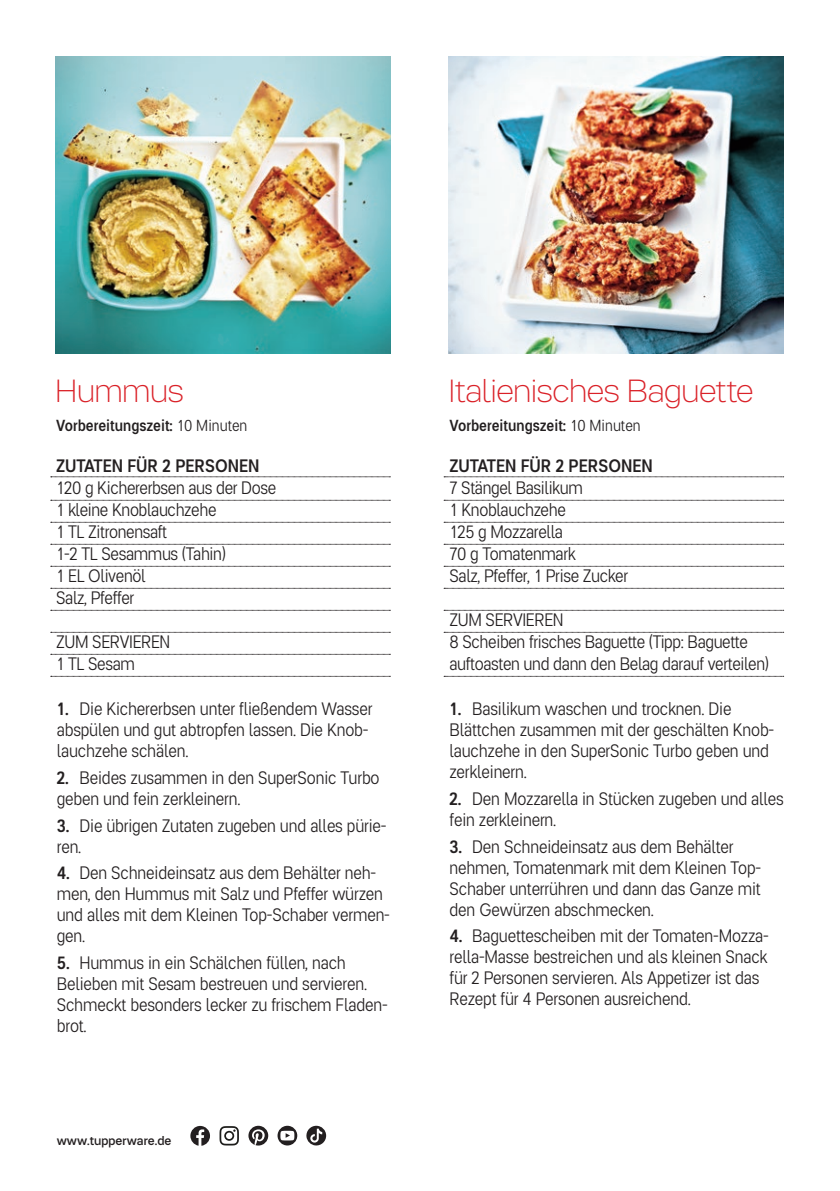
<style>
.page{position:relative;width:840px;height:1191px;background:#fff}
.page>*{position:absolute;margin:0;border:0;box-sizing:border-box;transform-origin:0 0}
.t1{font:100 32px "Tupper PRO";letter-spacing:-.01em;color:#da2128}
.Zubereitung-Liste{font:300 18px/21px "Tupper PRONARROW";letter-spacing:-.01em;color:#231f20}
.Zutaten-Linien{font:300 18px/22px "Tupper PRONARROW";letter-spacing:-.02em;color:#231f20}
.Zutaten_Head{font:500 18px "Tupper PRONARROW";color:#231f20}
.t2{font:500 16px "Tupper PRONARROW";color:#231f20}
.t3{font:500 12.6px "Tupper PRO";color:#231f20}
.s1{font-weight:300}
.s2{font-weight:500}
</style>
<div class="page">
<svg style="left:190px;top:1126px;width:20px;height:19px"></svg>
<svg style="left:219px;top:1126px;width:20px;height:19px"></svg>
<svg style="left:248px;top:1125px;width:20px;height:20px"></svg>
<svg style="left:277px;top:1125px;width:20px;height:20px"></svg>
<img style="left:55px;top:57px;width:335px;height:296px">
<svg style="left:51px;top:476px;width:339px;height:1px"></svg>
<svg style="left:51px;top:500px;width:339px;height:1px"></svg>
<svg style="left:51px;top:522px;width:339px;height:1px"></svg>
<svg style="left:51px;top:544px;width:339px;height:1px"></svg>
<svg style="left:51px;top:566px;width:339px;height:1px"></svg>
<svg style="left:51px;top:588px;width:339px;height:1px"></svg>
<svg style="left:51px;top:610px;width:339px;height:1px"></svg>
<svg style="left:51px;top:632px;width:339px;height:1px"></svg>
<svg style="left:51px;top:654px;width:339px;height:1px"></svg>
<svg style="left:51px;top:676px;width:339px;height:1px"></svg>
<svg style="left:444px;top:476px;width:339px;height:1px"></svg>
<svg style="left:444px;top:500px;width:339px;height:1px"></svg>
<svg style="left:444px;top:522px;width:339px;height:1px"></svg>
<svg style="left:444px;top:544px;width:339px;height:1px"></svg>
<svg style="left:444px;top:566px;width:339px;height:1px"></svg>
<svg style="left:444px;top:588px;width:339px;height:1px"></svg>
<svg style="left:444px;top:610px;width:339px;height:1px"></svg>
<svg style="left:444px;top:632px;width:339px;height:1px"></svg>
<svg style="left:444px;top:676px;width:339px;height:1px"></svg>
<img style="left:448px;top:57px;width:335px;height:296px">
<svg style="left:306px;top:1125px;width:20px;height:20px"></svg>
<p class="t1" style="left:56px;top:373px;width:130px">Hummus</p>
<p class="t1" style="left:448px;top:373px;width:306px">Italienisches Baguette</p>
<p class="t2" style="left:56px;top:415px;width:193px">Vorbereitungszeit: <span class="s1">10 Minuten</span></p>
<p class="t2" style="left:449px;top:415px;width:193px">Vorbereitungszeit: <span class="s1">10 Minuten</span></p>
<p class="Zutaten_Head" style="left:56px;top:454px;width:205px">ZUTATEN FÜR 2 PERSONEN</p>
<p class="Zutaten-Linien" style="left:56px;top:476px;width:221px">120 g Kichererbsen aus der Dose</p>
<p class="Zutaten-Linien" style="left:56px;top:498px;width:162px">1 kleine Knoblauchzehe</p>
<p class="Zutaten-Linien" style="left:56px;top:520px;width:112px">1 TL Zitronensaft</p>
<p class="Zutaten-Linien" style="left:56px;top:542px;width:171px">1-2 TL Sesammus (Tahin)</p>
<p class="Zutaten-Linien" style="left:56px;top:564px;width:91px">1 EL Olivenöl</p>
<p class="Zutaten-Linien" style="left:56px;top:586px;width:80px">Salz, Pfeffer</p>
<p class="Zutaten-Linien" style="left:56px;top:630px;width:116px">ZUM SERVIEREN</p>
<p class="Zutaten-Linien" style="left:56px;top:652px;width:80px">1 TL Sesam</p>
<p class="Zubereitung-Liste" style="left:57px;top:697px;width:317px"><span class="s2">1.</span> Die Kichererbsen unter fließendem Wasser abspülen und gut abtropfen lassen. Die Knob&shy;lauchzehe schälen.</p>
<p class="Zubereitung-Liste" style="left:57px;top:766px;width:324px"><span class="s2">2.</span> Beides zusammen in den SuperSonic Turbo geben und fein zerkleinern.</p>
<p class="Zubereitung-Liste" style="left:57px;top:814px;width:331px"><span class="s2">3.</span> Die übrigen Zutaten zugeben und alles pürie&shy;ren.</p>
<p class="Zubereitung-Liste" style="left:57px;top:862px;width:334px"><span class="s2">4.</span> Den Schneideinsatz aus dem Behälter neh&shy;men, den Hummus mit Salz und Pfeffer würzen und alles mit dem Kleinen Top-Schaber vermen&shy;gen.</p>
<p class="Zubereitung-Liste" style="left:57px;top:951px;width:332px"><span class="s2">5.</span> Hummus in ein Schälchen füllen, nach Belieben mit Sesam bestreuen und servieren.<br>Schmeckt besonders lecker zu frischem Fladen&shy;brot.</p>
<p class="t3" style="left:57px;top:1133px;width:116px">www.tupperware.de</p>
<p class="Zutaten_Head" style="left:449px;top:454px;width:205px">ZUTATEN FÜR 2 PERSONEN</p>
<p class="Zutaten-Linien" style="left:449px;top:476px;width:135px">7 Stängel Basilikum</p>
<p class="Zutaten-Linien" style="left:449px;top:498px;width:118px">1 Knoblauchzehe</p>
<p class="Zutaten-Linien" style="left:449px;top:520px;width:115px">125 g Mozzarella</p>
<p class="Zutaten-Linien" style="left:449px;top:542px;width:128px">70 g Tomatenmark</p>
<p class="Zutaten-Linien" style="left:449px;top:564px;width:180px">Salz, Pfeffer, 1 Prise Zucker</p>
<p class="Zutaten-Linien" style="left:449px;top:608px;width:116px">ZUM SERVIEREN</p>
<p class="Zutaten-Linien" style="left:449px;top:630px;width:321px">8 Scheiben frisches Baguette (Tipp: Baguette auftoasten und dann den Belag darauf verteilen)</p>
<p class="Zubereitung-Liste" style="left:449px;top:697px;width:326px"><span class="s2">1.</span> Basilikum waschen und trocknen. Die Blättchen zusammen mit der geschälten Knob&shy;lauchzehe in den SuperSonic Turbo geben und zerkleinern.</p>
<p class="Zubereitung-Liste" style="left:449px;top:787px;width:336px"><span class="s2">2.</span> Den Mozzarella in Stücken zugeben und alles fein zerkleinern.</p>
<p class="Zubereitung-Liste" style="left:449px;top:835px;width:313px"><span class="s2">3.</span> Den Schneideinsatz aus dem Behälter nehmen, Tomatenmark mit dem Kleinen Top-Schaber unterrühren und dann das Ganze mit den Gewürzen abschmecken.</p>
<p class="Zubereitung-Liste" style="left:449px;top:925px;width:320px"><span class="s2">4.</span> Baguettescheiben mit der Tomaten-Mozza&shy;rella-Masse bestreichen und als kleinen Snack für 2 Personen servieren. Als Appetizer ist das Rezept für 4 Personen ausreichend.</p>
</div>
